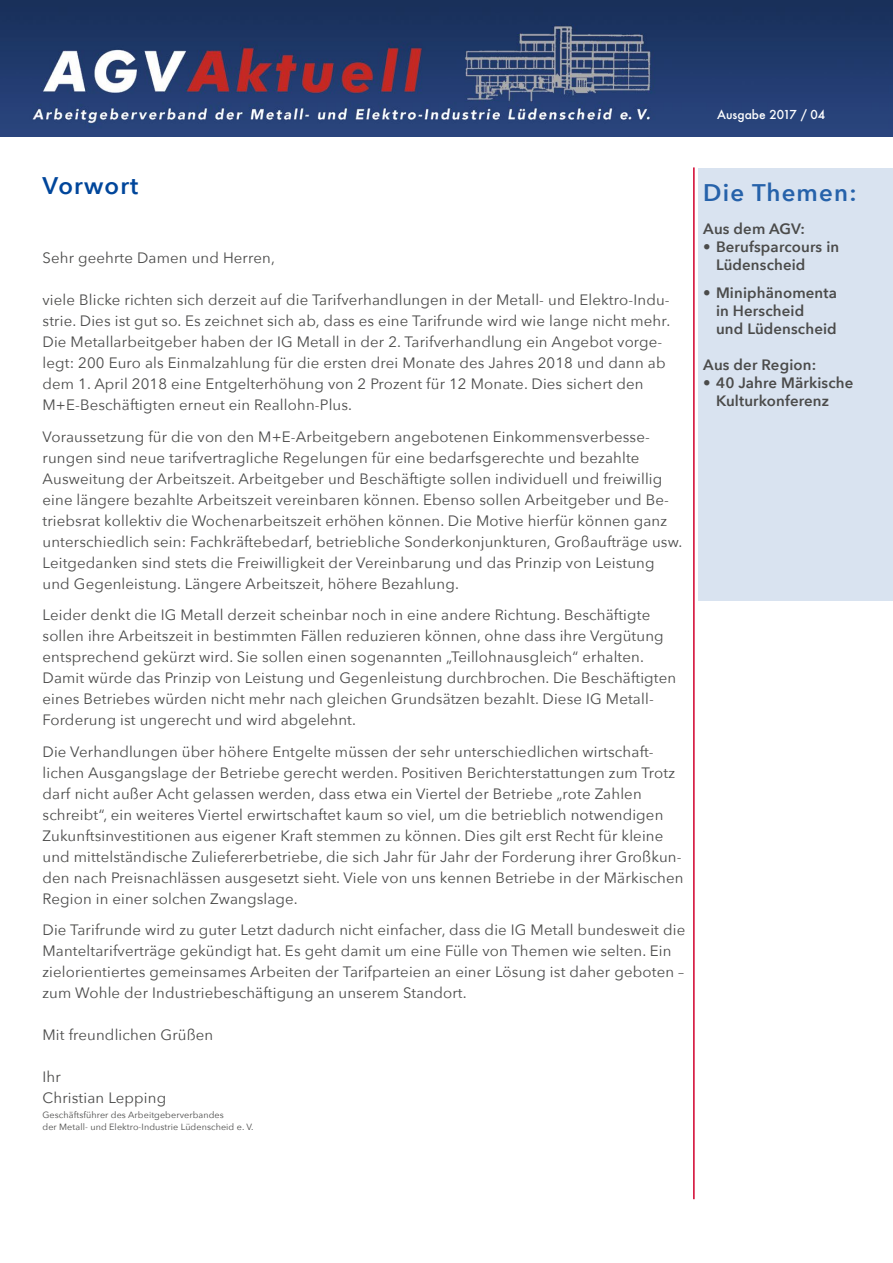
<style>
.page{position:relative;width:893px;height:1263px;background:#fff}
.page>*{position:absolute;margin:0;border:0;box-sizing:border-box;transform-origin:0 0}
.t1{font:600 24px "Avenir Next";letter-spacing:.05em;color:#2662aa}
.t2{font:600 24px "Avenir Next";letter-spacing:.05em;color:#00469b}
.t3{font:15px/21px "Avenir Next";letter-spacing:.01em;color:#4b4b4a}
.t4{font:600 15px/18px "Avenir Next";letter-spacing:.01em;color:#4b4b4a}
.t5{font:500 12px "Futura";color:#fff}
.t6{font:9px/12px "Avenir Next";letter-spacing:.01em;color:#4b4b4a}
</style>
<div class="page">
<div style="left:698px;top:169px;width:195px;height:432px;background:#d9e3f0"></div>
<img style="left:0;top:0;width:893px;height:136px">
<hr style="left:693px;top:167px;width:2px;height:1032px;background:#d1002c">
<p class="t5" style="left:717px;top:106px;width:110px">Ausgabe 2017 / 04</p>
<h1 class="t2" style="left:43px;top:165px;width:97px">Vorwort</h1>
<p class="t3" style="left:43px;top:247px;width:234px">Sehr geehrte Damen und Herren,</p>
<p class="t3" style="left:43px;top:289px;width:629px">viele Blicke richten sich derzeit auf die Tarifverhandlungen in der Metall- und Elektro-Indu&shy;strie. Dies ist gut so. Es zeichnet sich ab, dass es eine Tarifrunde wird wie lange nicht mehr.<br>Die Metallarbeitgeber haben der IG Metall in der 2. Tarifverhandlung ein Angebot vorge&shy;legt: 200 Euro als Einmalzahlung für die ersten drei Monate des Jahres 2018 und dann ab dem 1. April 2018 eine Entgelterhöhung von 2 Prozent für 12 Monate. Dies sichert den M+E-Beschäftigten erneut ein Reallohn-Plus.</p>
<p class="t3" style="left:43px;top:425px;width:641px">Voraussetzung für die von den M+E-Arbeitgebern angebotenen Einkommensverbesse&shy;rungen sind neue tarifvertragliche Regelungen für eine bedarfsgerechte und bezahlte Ausweitung der Arbeitszeit. Arbeitgeber und Beschäftigte sollen individuell und freiwillig eine längere bezahlte Arbeitszeit vereinbaren können. Ebenso sollen Arbeitgeber und Be&shy;triebsrat kollektiv die Wochenarbeitszeit erhöhen können. Die Motive hierfür können ganz unterschiedlich sein: Fachkräftebedarf, betriebliche Sonderkonjunkturen, Großaufträge usw.<br>Leitgedanken sind stets die Freiwilligkeit der Vereinbarung und das Prinzip von Leistung und Gegenleistung. Längere Arbeitszeit, höhere Bezahlung.</p>
<p class="t3" style="left:43px;top:604px;width:635px">Leider denkt die IG Metall derzeit scheinbar noch in eine andere Richtung. Beschäftigte sollen ihre Arbeitszeit in bestimmten Fällen reduzieren können, ohne dass ihre Vergütung entsprechend gekürzt wird. Sie sollen einen sogenannten „Teillohnausgleich“ erhalten.<br>Damit würde das Prinzip von Leistung und Gegenleistung durchbrochen. Die Beschäftigten eines Betriebes würden nicht mehr nach gleichen Grundsätzen bezahlt. Diese IG Metall-Forderung ist ungerecht und wird abgelehnt.</p>
<p class="t3" style="left:43px;top:740px;width:642px">Die Verhandlungen über höhere Entgelte müssen der sehr unterschiedlichen wirtschaft&shy;lichen Ausgangslage der Betriebe gerecht werden. Positiven Berichterstattungen zum Trotz darf nicht außer Acht gelassen werden, dass etwa ein Viertel der Betriebe „rote Zahlen schreibt“, ein weiteres Viertel erwirtschaftet kaum so viel, um die betrieblich notwendigen Zukunftsinvestitionen aus eigener Kraft stemmen zu können. Dies gilt erst Recht für kleine und mittelständische Zuliefererbetriebe, die sich Jahr für Jahr der Forderung ihrer Großkun&shy;den nach Preisnachlässen ausgesetzt sieht. Viele von uns kennen Betriebe in der Märkischen Region in einer solchen Zwangslage.</p>
<p class="t3" style="left:43px;top:919px;width:644px">Die Tarifrunde wird zu guter Letzt dadurch nicht einfacher, dass die IG Metall bundesweit die Manteltarifverträge gekündigt hat. Es geht damit um eine Fülle von Themen wie selten. Ein zielorientiertes gemeinsames Arbeiten der Tarifparteien an einer Lösung ist daher geboten – zum Wohle der Industriebeschäftigung an unserem Standort.</p>
<p class="t3" style="left:43px;top:1024px;width:172px">Mit freundlichen Grüßen</p>
<p class="t3" style="left:43px;top:1066px;width:125px">Ihr<br>Christian Lepping</p>
<p class="t6" style="left:43px;top:1109px;width:213px">Geschäftsführer des Arbeitgeberverbandes<br>der Metall- und Elektro-Industrie Lüdenscheid e. V.</p>
<h1 class="t1" style="left:703px;top:172px;width:155px">Die Themen:</h1>
<p class="t4" style="left:703px;top:219px;width:103px">Aus dem AGV:</p>
<p class="t4" style="left:716px;top:237px;width:125px;text-indent:-13px">• Berufsparcours in<br>Lüdenscheid</p>
<p class="t4" style="left:716px;top:283px;width:122px;text-indent:-13px">• Miniphänomenta in Herscheid<br>und Lüdenscheid</p>
<p class="t4" style="left:703px;top:355px;width:114px">Aus der Region:</p>
<p class="t4" style="left:716px;top:373px;width:139px;text-indent:-13px">• 40 Jahre Märkische<br>Kulturkonferenz</p>
</div>
